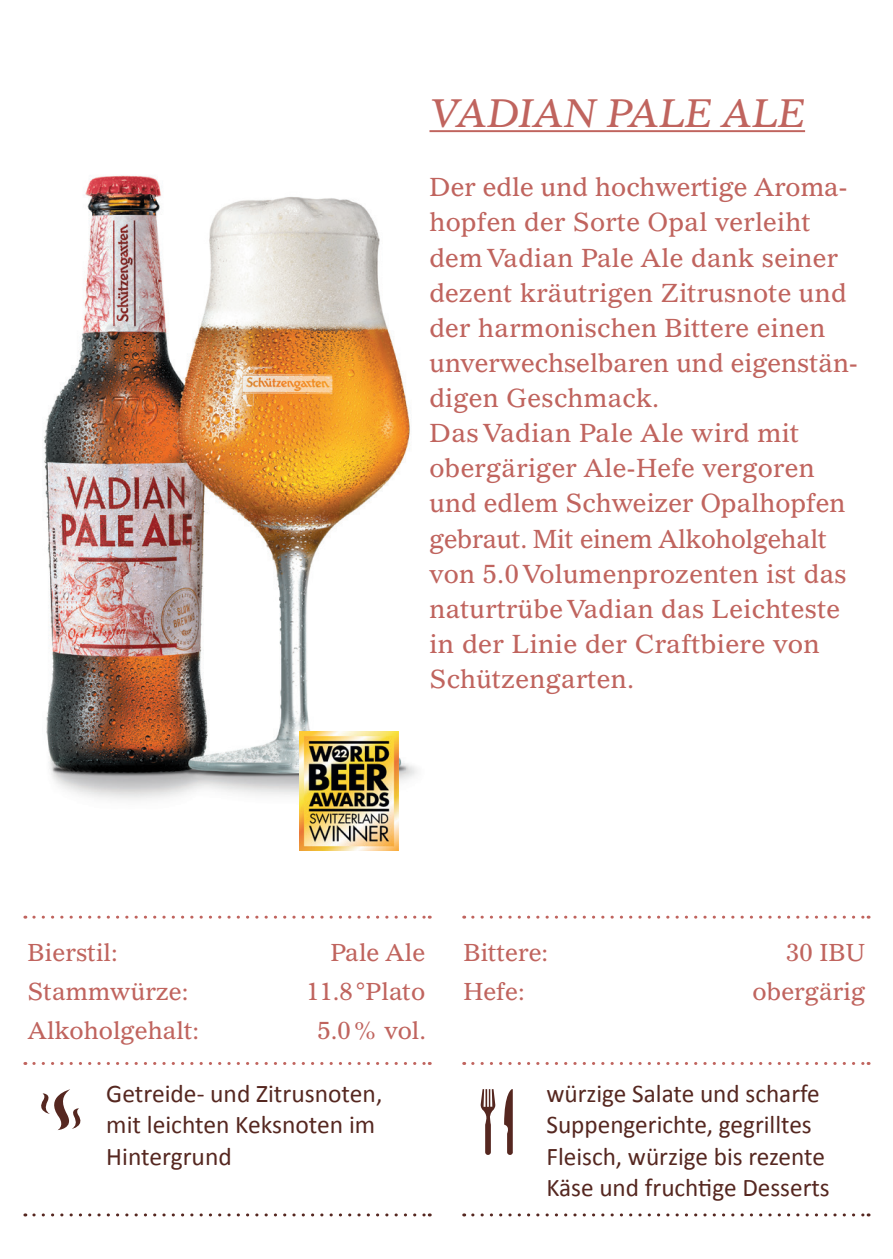
<style>
.page{position:relative;width:893px;height:1259px;background:#fff}
.page>*{position:absolute;margin:0;border:0;box-sizing:border-box;transform-origin:0 0}
.t1{font:italic 39px "Gazette LH";letter-spacing:-.01em;color:#c0645e}
.t2{font:25.5px/35.1px "Gazette LH";letter-spacing:.01em;color:#c0645e}
.t3{font:25.5px/31.5px "Calibri";color:#552720}
.t4{font:24px "Gazette LH";color:#c0645e}
</style>
<div class="page">
<svg style="left:41px;top:1089px;width:39px;height:41px"></svg>
<svg style="left:504px;top:1089px;width:9px;height:66px"></svg>
<svg style="left:481px;top:1089px;width:14px;height:66px"></svg>
<svg style="left:473px;top:915px;width:396px;height:3px"></svg>
<svg style="left:34px;top:915px;width:396px;height:3px"></svg>
<svg style="left:34px;top:1062px;width:396px;height:3px"></svg>
<svg style="left:473px;top:1062px;width:396px;height:3px"></svg>
<svg style="left:34px;top:1213px;width:396px;height:3px"></svg>
<svg style="left:473px;top:1213px;width:396px;height:3px"></svg>
<img style="left:44px;top:175px;width:373px;height:639px">
<hr style="left:429px;top:130px;width:376px;height:2px;background:#c0645e">
<img style="left:300px;top:731px;width:99px;height:119px">
<h1 class="t1" style="left:429px;top:89px;width:377px">VADIAN PALE ALE</h1>
<p class="t2" style="left:429px;top:169px;width:430px">Der edle und hochwertige Aroma&shy;hopfen der Sorte Opal verleiht dem Vadian Pale Ale dank seiner dezent kräutrigen Zitrusnote und der harmonischen Bittere einen unverwechselbaren und eigenstän&shy;digen Geschmack.<br>Das Vadian Pale Ale wird mit obergäriger Ale-Hefe vergoren und edlem Schweizer Opalhopfen gebraut. Mit einem Alkoholgehalt von 5.0 Volumenprozenten ist das naturtrübe Vadian das Leichteste in der Linie der Craftbiere von<br>Schützengarten.</p>
<p class="t4" style="left:28px;top:937px;width:92px">Bierstil:</p>
<p class="t4" style="left:330px;top:937px;width:96px">Pale Ale</p>
<p class="t4" style="left:28px;top:976px;width:162px">Stammwürze:</p>
<p class="t4" style="left:306px;top:976px;width:120px">11.8°Plato</p>
<p class="t4" style="left:28px;top:1015px;width:173px">Alkoholgehalt:</p>
<p class="t4" style="left:317px;top:1015px;width:110px">5.0% vol.</p>
<p class="t4" style="left:463px;top:937px;width:86px">Bittere:</p>
<p class="t4" style="left:786px;top:937px;width:81px">30 IBU</p>
<p class="t4" style="left:463px;top:976px;width:63px">Hefe:</p>
<p class="t4" style="left:752px;top:976px;width:114px">obergärig</p>
<p class="t3" style="left:106px;top:1076px;width:278px">Getreide- und Zitrusnoten, mit leichten Keksnoten im<br>Hintergrund</p>
<p class="t3" style="left:546px;top:1076px;width:285px">würzige Salate und scharfe<br>Suppengerichte, gegrilltes<br>Fleisch, würzige bis rezente<br>Käse und fruchtige Desserts</p>
</div>
